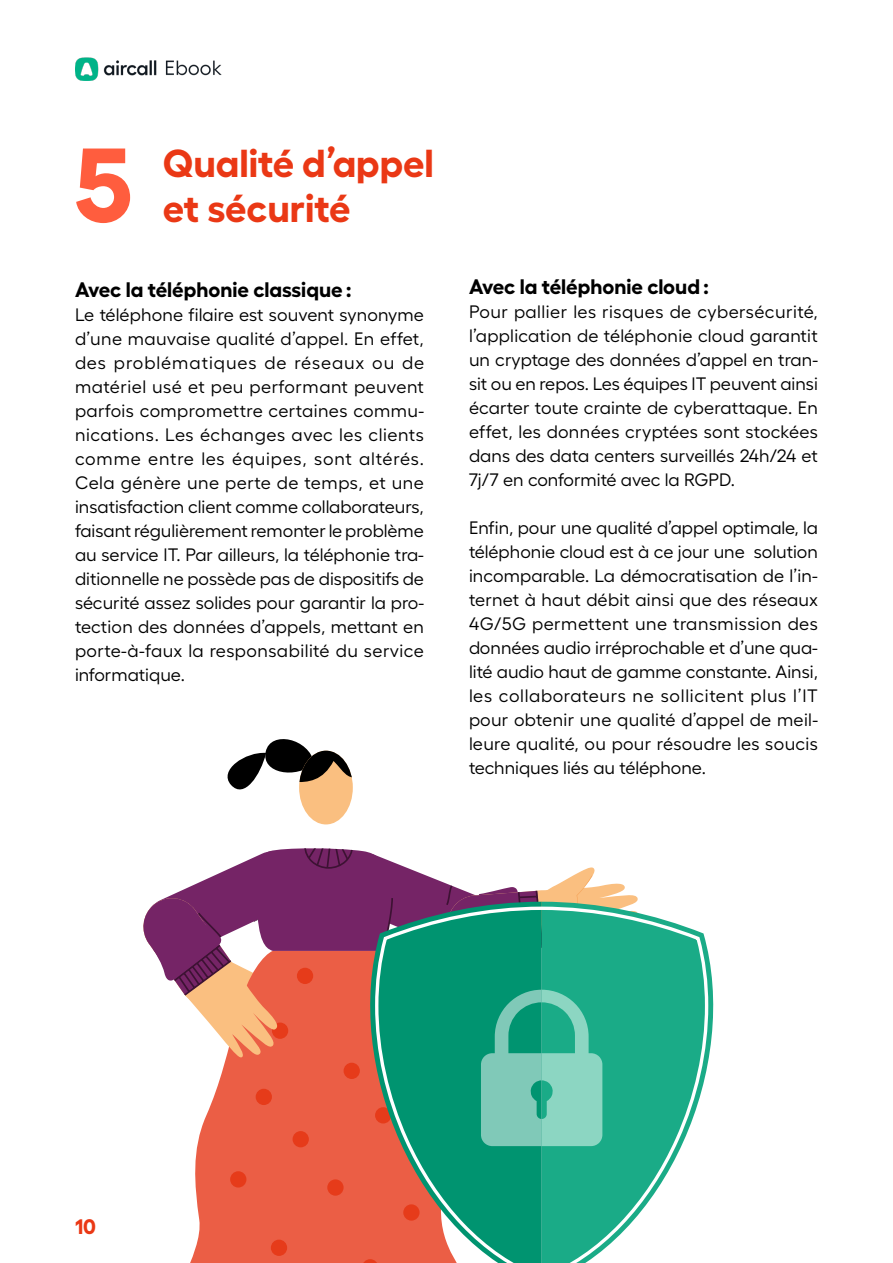
<style>
.page{position:relative;width:893px;height:1263px;background:#fff}
.page>*{position:absolute;margin:0;border:0;box-sizing:border-box;transform-origin:0 0}
.t1{font:700 105px "Fellix";color:#ff5d3e}
.t2{font:700 39px "Fellix";color:#ea3815}
.t3{font:700 21px "Fellix";color:#000}
.t4{font:700 21px "Fellix";color:#ea3815}
.t5{font:18px/24px "Fellix";color:#000;text-align:justify}
</style>
<div class="page">
<img style="left:75px;top:57px;width:146px;height:24px">
<div style="left:299px;top:751px;width:54px;height:73px;background:#fabf80;border-radius:50%"></div>
<svg style="left:227px;top:739px;width:126px;height:61px"></svg>
<div style="left:190px;top:1146px;width:152px;height:117px;background:#eb5e45"></div>
<div style="left:271px;top:1239px;width:16px;height:17px;background:#e63b1a;border-radius:50%"></div>
<div style="left:327px;top:1179px;width:17px;height:17px;background:#e63b1a;border-radius:50%"></div>
<div style="left:230px;top:1171px;width:16px;height:16px;background:#e63b1a;border-radius:50%"></div>
<div style="left:293px;top:1131px;width:16px;height:16px;background:#e63b1a;border-radius:50%"></div>
<svg style="left:708px;top:952px;width:6px;height:110px"></svg>
<div style="left:342px;top:1146px;width:33px;height:117px;background:#eb5e45"></div>
<svg style="left:375px;top:913px;width:333px;height:350px"></svg>
<svg style="left:143px;top:848px;width:496px;height:298px"></svg>
<h1 class="t1" style="left:75px;top:101px;width:59px">5</h1>
<h2 class="t2" style="left:163px;top:132px;width:272px">Qualité d’appel</h2>
<h2 class="t2" style="left:163px;top:177px;width:189px">et sécurité</h2>
<p class="t3" style="left:75px;top:272px;width:278px">Avec la téléphonie classique :</p>
<p class="t5" style="left:75px;top:300px;width:351px">Le téléphone filaire est souvent synonyme d’une mauvaise qualité d’appel. En effet, des problématiques de réseaux ou de matériel usé et peu performant peuvent parfois compromettre certaines commu&shy;nications. Les échanges avec les clients comme entre les équipes, sont altérés.<br>Cela génère une perte de temps, et une insatisfaction client comme collaborateurs, faisant régulièrement remonter le problème au service IT. Par ailleurs, la téléphonie tra&shy;ditionnelle ne possède pas de dispositifs de sécurité assez solides pour garantir la pro&shy;tection des données d’appels, mettant en porte-à-faux la responsabilité du service informatique.</p>
<p class="t3" style="left:469px;top:270px;width:242px">Avec la téléphonie cloud :</p>
<p class="t5" style="left:469px;top:298px;width:351px">Pour pallier les risques de cybersécurité, l’application de téléphonie cloud garantit un cryptage des données d’appel en tran&shy;sit ou en repos. Les équipes IT peuvent ainsi écarter toute crainte de cyberattaque. En effet, les données cryptées sont stockées dans des data centers surveillés 24h/24 et 7j/7 en conformité avec la RGPD.</p>
<p class="t5" style="left:469px;top:514px;width:351px">Enfin, pour une qualité d’appel optimale, la téléphonie cloud est à ce jour une solution incomparable. La démocratisation de l’in&shy;ternet à haut débit ainsi que des réseaux 4G/5G permettent une transmission des données audio irréprochable et d’une qua&shy;lité audio haut de gamme constante. Ainsi, les collaborateurs ne sollicitent plus l’IT pour obtenir une qualité d’appel de meil&shy;leure qualité, ou pour résoudre les soucis techniques liés au téléphone.</p>
<p class="t4" style="left:75px;top:1210px;width:23px">10</p>
</div>
